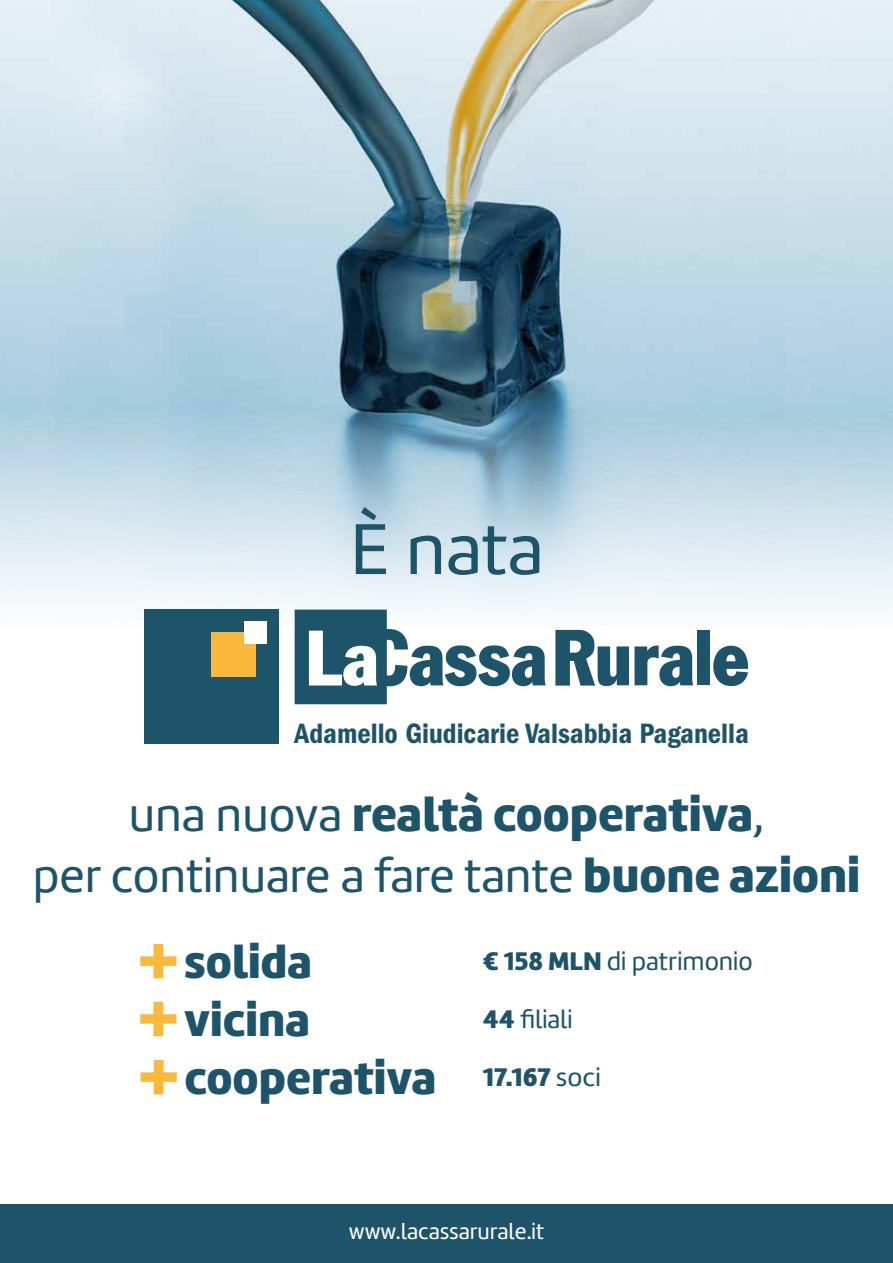
<style>
.page{position:relative;width:893px;height:1263px;background:#fff}
.page>*{position:absolute;margin:0;border:0;box-sizing:border-box;transform-origin:0 0}
.t1{font:74.55px "Marine";color:#1e5469}
.t2{font:49.35px "Marine";color:#1e5469}
.t3{font:900 49.35px "Marine";color:#1e5469}
.t4{font:900 47.85px "Marine";color:#1e5469}
.t5{font:28.95px "ITC Franklin Gothic Std Dm Cd";color:#1e5469}
.t6{font:26.4px "Marine";color:#1e5469}
.t7{font:23.1px "Marine";color:#fff}
.s1{font-weight:400}
.s2{font-weight:900}
</style>
<div class="page">
<img style="left:0;top:0;width:893px;height:629px">
<svg style="left:141px;top:1060px;width:36px;height:34px"></svg>
<svg style="left:140px;top:944px;width:36px;height:34px"></svg>
<svg style="left:140px;top:1002px;width:36px;height:34px"></svg>
<div style="left:144px;top:610px;width:134px;height:134px;background:#1e5469"></div>
<div style="left:211px;top:632px;width:45px;height:45px;background:#fab83d"></div>
<div style="left:245px;top:621px;width:22px;height:22px;background:#fff"></div>
<svg style="left:713px;top:646px;width:35px;height:40px"></svg>
<div style="left:697px;top:631px;width:13px;height:54px;background:#1e5469"></div>
<svg style="left:555px;top:630px;width:138px;height:56px"></svg>
<svg style="left:295px;top:610px;width:251px;height:94px"></svg>
<div style="left:0;top:1204px;width:893px;height:59px;background:#1e5469"></div>
<h1 class="t1" style="left:350px;top:502px;width:195px">È nata</h1>
<p class="t5" style="left:295px;top:717px;width:456px">Adamello Giudicarie Valsabbia Paganella</p>
<h2 class="t3" style="left:129px;top:782px;width:637px"><span class="s1">una nuova</span> realtà cooperativa<span class="s1">,</span></h2>
<h2 class="t2" style="left:33px;top:844px;width:829px">per continuare a fare tante <span class="s2">buone azioni</span></h2>
<h3 class="t4" style="left:184px;top:930px;width:130px">solida</h3>
<p class="t6" style="left:483px;top:944px;width:271px"><span class="s2">€ 158 MLN</span> di patrimonio</p>
<h3 class="t4" style="left:184px;top:988px;width:127px">vicina</h3>
<p class="t6" style="left:483px;top:1003px;width:91px"><span class="s2">44</span> filiali</p>
<h3 class="t4" style="left:184px;top:1046px;width:418px">cooperativa <sup>17.167</sup> <sup>soci</sup></h3>
<p class="t7" style="left:349px;top:1216px;width:197px">www.lacassarurale.it</p>
</div>
